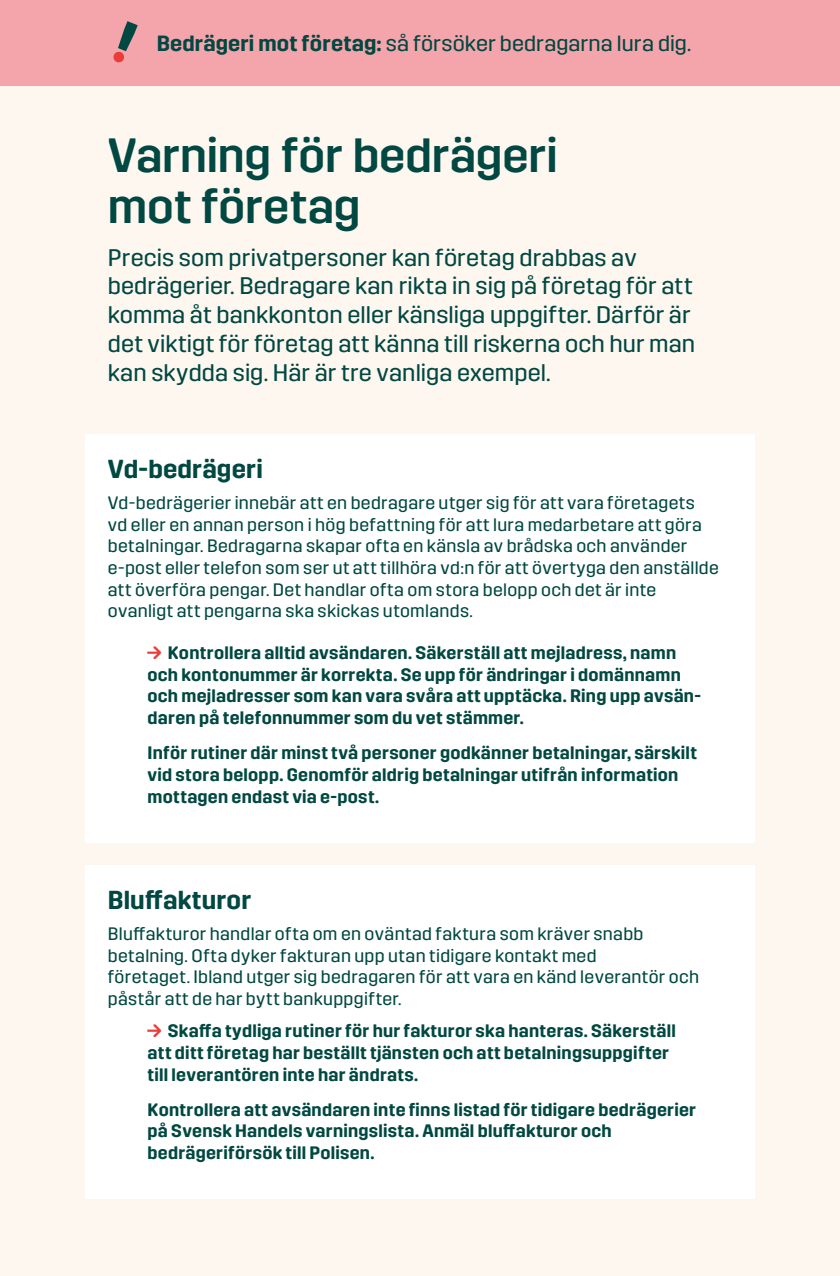
<style>
.page{position:relative;width:840px;height:1276px;background:#fff}
.page>*{position:absolute;margin:0;border:0;box-sizing:border-box;transform-origin:0 0}
.t1{font:500 48px/50.4px "Trim";letter-spacing:-.005em;color:#004841}
.t2{font:600 26px "Trim";letter-spacing:.005em;color:#004841}
.t3{font:24px/28.8px "Trim";letter-spacing:.005em;color:#004841}
.t4{font:22px "Trim";letter-spacing:.005em;color:#004841}
.t5{font:600 18px/21.6px "Trim";letter-spacing:.015em;color:#004841}
.t6{font:18px/21.6px "Trim";letter-spacing:.02em;color:#004841}
.s1{font-weight:600}
.s2{color:#e83d38}
</style>
<div class="page">
<div style="left:0;top:0;width:839px;height:1276px;background:#fef7f0"></div>
<div style="left:0;top:0;width:839px;height:85px;background:#f4a5ac"></div>
<svg style="left:113px;top:21px;width:25px;height:41px"></svg>
<div style="left:85px;top:865px;width:669px;height:333px;background:#fff"></div>
<div style="left:85px;top:434px;width:669px;height:408px;background:#fff"></div>
<p class="t4" style="left:157px;top:31px;width:536px"><span class="s1">Bedrägeri mot företag:</span> så försöker bedragarna lura dig.</p>
<h1 class="t1" style="left:108px;top:131px;width:451px">Varning för bedrägeri mot företag</h1>
<p class="t3" style="left:108px;top:243px;width:588px">Precis som privatpersoner kan företag drabbas av bedrägerier. Bedragare kan rikta in sig på företag för att komma åt bankkonton eller känsliga uppgifter. Därför är det viktigt för företag att känna till riskerna och hur man kan skydda sig. Här är tre vanliga exempel.</p>
<h2 class="t2" style="left:108px;top:454px;width:156px">Vd-bedrägeri</h2>
<p class="t6" style="left:108px;top:492px;width:612px">Vd-bedrägerier innebär att en bedragare utger sig för att vara företagets vd eller en annan person i hög befattning för att lura medarbetare att göra betalningar. Bedragarna skapar ofta en känsla av brådska och använder e-post eller telefon som ser ut att tillhöra vd:n för att övertyga den anställde att överföra pengar. Det handlar ofta om stora belopp och det är inte ovanligt att pengarna ska skickas utomlands.</p>
<p class="t5" style="left:147px;top:642px;width:554px"><span class="s2">→</span> Kontrollera alltid avsändaren. Säkerställ att mejladress, namn och kontonummer är korrekta. Se upp för ändringar i domännamn och mejladresser som kan vara svåra att upptäcka. Ring upp avsän&shy;daren på telefonnummer som du vet stämmer.</p>
<p class="t5" style="left:147px;top:742px;width:550px">Inför rutiner där minst två personer godkänner betalningar, särskilt vid stora belopp. Genomför aldrig betalningar utifrån information mottagen endast via e-post.</p>
<h2 class="t2" style="left:108px;top:885px;width:145px">Bluffakturor</h2>
<p class="t6" style="left:108px;top:923px;width:592px">Bluffakturor handlar ofta om en oväntad faktura som kräver snabb betalning. Ofta dyker fakturan upp utan tidigare kontakt med<br>företaget. Ibland utger sig bedragaren för att vara en känd leverantör och påstår att de har bytt bankuppgifter.</p>
<p class="t5" style="left:147px;top:1020px;width:529px"><span class="s2">→</span> Skaffa tydliga rutiner för hur fakturor ska hanteras. Säkerställ att ditt företag har beställt tjänsten och att betalningsuppgifter till leverantören inte har ändrats.</p>
<p class="t5" style="left:147px;top:1099px;width:549px">Kontrollera att avsändaren inte finns listad för tidigare bedrägerier på Svensk Handels varningslista. Anmäl bluffakturor och bedrägeriförsök till Polisen.</p>
</div>
